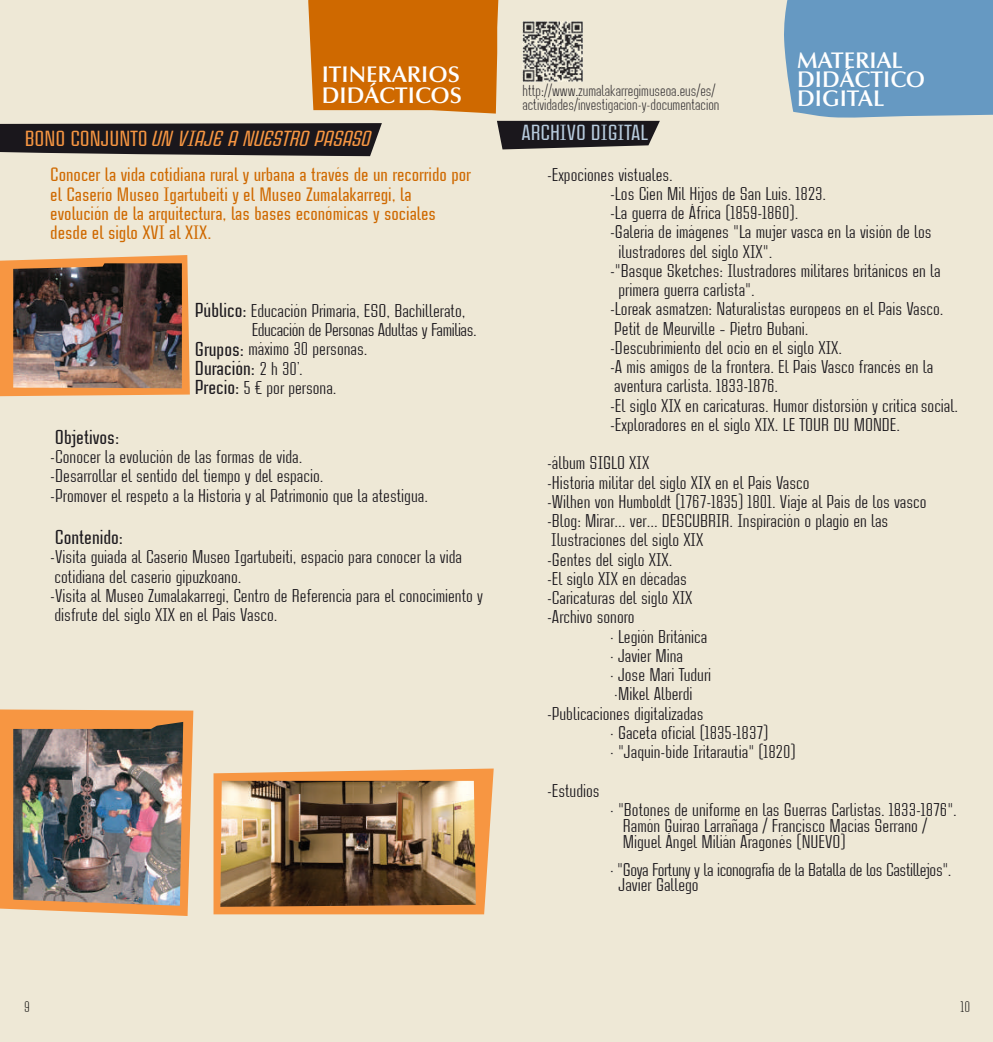
<style>
.page{position:relative;width:993px;height:1042px;background:#fff}
.page>*{position:absolute;margin:0;border:0;box-sizing:border-box;transform-origin:0 0}
.t1{font:600 22.75px/19.2px "Optima";color:#fff}
.t2{font:italic 500 22.75px "Case Study No One LT";color:#f79642}
.t3{font:500 22.75px "Case Study No One LT";color:#b8ccde}
.t4{font:500 21px "Case Study No One LT";color:#1a171c}
.t5{font:500 20.12px/19.2px "Case Study No One LT";color:#cf6900}
.t6{font:19.25px/19.2px "Case Study No One LT";color:#1a171c}
.t7{font:19.25px/15.8px "Case Study No One LT";letter-spacing:-.02em;color:#1a171c}
.t8{font:300 16.62px/14px "Case Study No One LT";color:#1a171c}
.t9{font:300 15.75px "Case Study No One LT";color:#000}
.s1{font-style:normal}
.s2{font-weight:500;font-size:21px}
.s3{font-weight:400;font-size:19.25px}
</style>
<div class="page">
<div style="left:0;top:0;width:497px;height:1042px;background:#eee8d6"></div>
<div style="left:497px;top:0;width:495px;height:1042px;background:#eee8d6"></div>
<svg style="left:497px;top:121px;width:162px;height:28px;background:#2f2c2f"></svg>
<svg style="left:0;top:123px;width:382px;height:33px;background:#2a262a"></svg>
<div style="left:784px;top:0;width:208px;height:118px;background:#6699c2"></div>
<img style="left:522px;top:22px;width:60px;height:59px">
<div style="left:308px;top:0;width:191px;height:114px;background:#cf6900"></div>
<svg style="left:0;top:255px;width:190px;height:141px;background:#f5a258"></svg>
<img style="left:13px;top:263px;width:169px;height:125px">
<svg style="left:0;top:709px;width:193px;height:207px;background:#f5a35a"></svg>
<img style="left:13px;top:722px;width:170px;height:184px">
<svg style="left:213px;top:768px;width:280px;height:146px;background:#f4a35b"></svg>
<img style="left:220px;top:781px;width:255px;height:126px">
<p class="t1" style="left:322px;top:65px;width:142px;line-height:20.1px">ITINERARIOS<br>DIDÁCTICOS</p>
<p class="t2" style="left:25px;top:127px;width:348px"><span class="s1">BONO CONJUNTO</span> UN VIAJE A NUESTRO PASASO</p>
<p class="t5" style="left:50px;top:165px;width:422px">Conocer la vida cotidiana rural y urbana a través de un recorrido por el Caserío Museo Igartubeiti y el Museo Zumalakarregi, la evolución de la arquitectura, las bases económicas y sociales desde el siglo XVI al XIX.</p>
<p class="t6" style="left:195px;top:301px;width:272px"><span class="s2">Público:</span> Educación Primaria, ESO, Bachillerato,</p>
<p class="t7" style="left:252px;top:322px;width:226px">Educación de Personas Adultas y Familias.</p>
<p class="t6" style="left:195px;top:339px;width:174px"><span class="s2">Grupos:</span> máximo 30 personas.</p>
<p class="t4" style="left:195px;top:358px;width:109px">Duración: <span class="s3">2 h 30’.</span></p>
<p class="t6" style="left:195px;top:378px;width:143px"><span class="s2">Precio:</span> 5 € por persona.</p>
<p class="t4" style="left:55px;top:427px;width:66px">Objetivos:</p>
<p class="t6" style="left:50px;top:447px;width:379px">-Conocer la evolución de las formas de vida.<br>-Desarrollar el sentido del tiempo y del espacio.<br>-Promover el respeto a la Historia y al Patrimonio que la atestigua.</p>
<p class="t4" style="left:55px;top:527px;width:70px">Contenido:</p>
<p class="t6" style="left:50px;top:547px;width:434px">-Visita guiada al Caserío Museo Igartubeiti, espacio para conocer la vida cotidiana del caserío gipuzkoano.<br>-Visita al Museo Zumalakarregi, Centro de Referencia para el conocimiento y disfrute del siglo XIX en el País Vasco.</p>
<p class="t8" style="left:522px;top:83px;width:198px">http://www.zumalakarregimuseoa.eus/es/ actividades/investigacion-y-documentacion</p>
<p class="t3" style="left:521px;top:121px;width:128px">ARCHIVO DIGITAL</p>
<p class="t1" style="left:796px;top:51px;width:129px">MATERIAL<br>DIDÁCTICO<br>DIGITAL</p>
<p class="t6" style="left:547px;top:165px;width:127px">-Expociones vistuales.</p>
<p class="t6" style="left:610px;top:184px;width:217px">-Los Cien Mil Hijos de San Luis. 1823.</p>
<p class="t6" style="left:610px;top:203px;width:190px">-La guerra de África (1859-1860).</p>
<p class="t6" style="left:610px;top:222px;width:323px">-Galería de imágenes "La mujer vasca en la visión de los</p>
<p class="t6" style="left:618px;top:242px;width:155px">ilustradores del siglo XIX".</p>
<p class="t6" style="left:610px;top:261px;width:332px">-"Basque Sketches: Ilustradores militares británicos en la</p>
<p class="t6" style="left:618px;top:280px;width:138px">primera guerra carlista".</p>
<p class="t6" style="left:610px;top:299px;width:335px">-Loreak asmatzen: Naturalistas europeos en el País Vasco.</p>
<p class="t6" style="left:614px;top:319px;width:195px">Petit de Meurville – Pietro Bubani.</p>
<p class="t6" style="left:610px;top:338px;width:233px">-Descubrimiento del ocio en el siglo XIX.</p>
<p class="t6" style="left:610px;top:357px;width:325px">-A mis amigos de la frontera. El País Vasco francés en la</p>
<p class="t6" style="left:614px;top:376px;width:165px">aventura carlista. 1833-1876.</p>
<p class="t6" style="left:610px;top:396px;width:349px">-El siglo XIX en caricaturas. Humor distorsión y critica social.</p>
<p class="t6" style="left:610px;top:415px;width:291px">-Exploradores en el siglo XIX. LE TOUR DU MONDE.</p>
<p class="t6" style="left:547px;top:453px;width:104px">-álbum SIGLO XIX</p>
<p class="t6" style="left:547px;top:473px;width:264px">-Historia militar del siglo XIX en el País Vasco</p>
<p class="t6" style="left:547px;top:492px;width:381px">-Wilhen von Humboldt (1767-1835) 1801. Viaje al País de los vasco</p>
<p class="t6" style="left:547px;top:511px;width:343px">-Blog: Mirar... ver... DESCUBRIR. Inspiración o plagio en las</p>
<p class="t6" style="left:551px;top:530px;width:153px">Ilustraciones del siglo XIX</p>
<p class="t6" style="left:547px;top:550px;width:127px">-Gentes del siglo XIX.</p>
<p class="t6" style="left:547px;top:569px;width:141px">-El siglo XIX en décadas</p>
<p class="t6" style="left:547px;top:588px;width:147px">-Caricaturas del siglo XIX</p>
<p class="t6" style="left:547px;top:607px;width:89px">-Archivo sonoro</p>
<p class="t6" style="left:610px;top:627px;width:99px">· Legión Británica</p>
<p class="t6" style="left:610px;top:646px;width:75px">· Javier Mina</p>
<p class="t6" style="left:610px;top:665px;width:103px">· Jose Mari Tuduri</p>
<p class="t6" style="left:614px;top:684px;width:80px">·Mikel Alberdi</p>
<p class="t6" style="left:547px;top:704px;width:158px">-Publicaciones digitalizadas</p>
<p class="t6" style="left:610px;top:723px;width:160px">· Gaceta oficial (1835-1837)</p>
<p class="t6" style="left:610px;top:742px;width:187px">· "Jaquin-bide Iritarautia" (1820)</p>
<p class="t6" style="left:547px;top:781px;width:54px">-Estudios</p>
<p class="t6" style="left:622px;top:802px;width:335px;line-height:15.8px;text-indent:-13px">· "Botones de uniforme en las Guerras Carlistas. 1833-1876".<br>Ramón Guirao Larrañaga / Francisco Macías Serrano /<br>Miguel Ángel Milián Aragonés (NUEVO)</p>
<p class="t7" style="left:618px;top:861px;width:334px;text-indent:-8px">· "Goya Fortuny y la iconografia de la Batalla de los Castillejos".<br>Javier Gallego</p>
<p class="t9" style="left:24px;top:999px;width:7px">9</p>
<p class="t9" style="left:960px;top:999px;width:11px">10</p>
</div>
